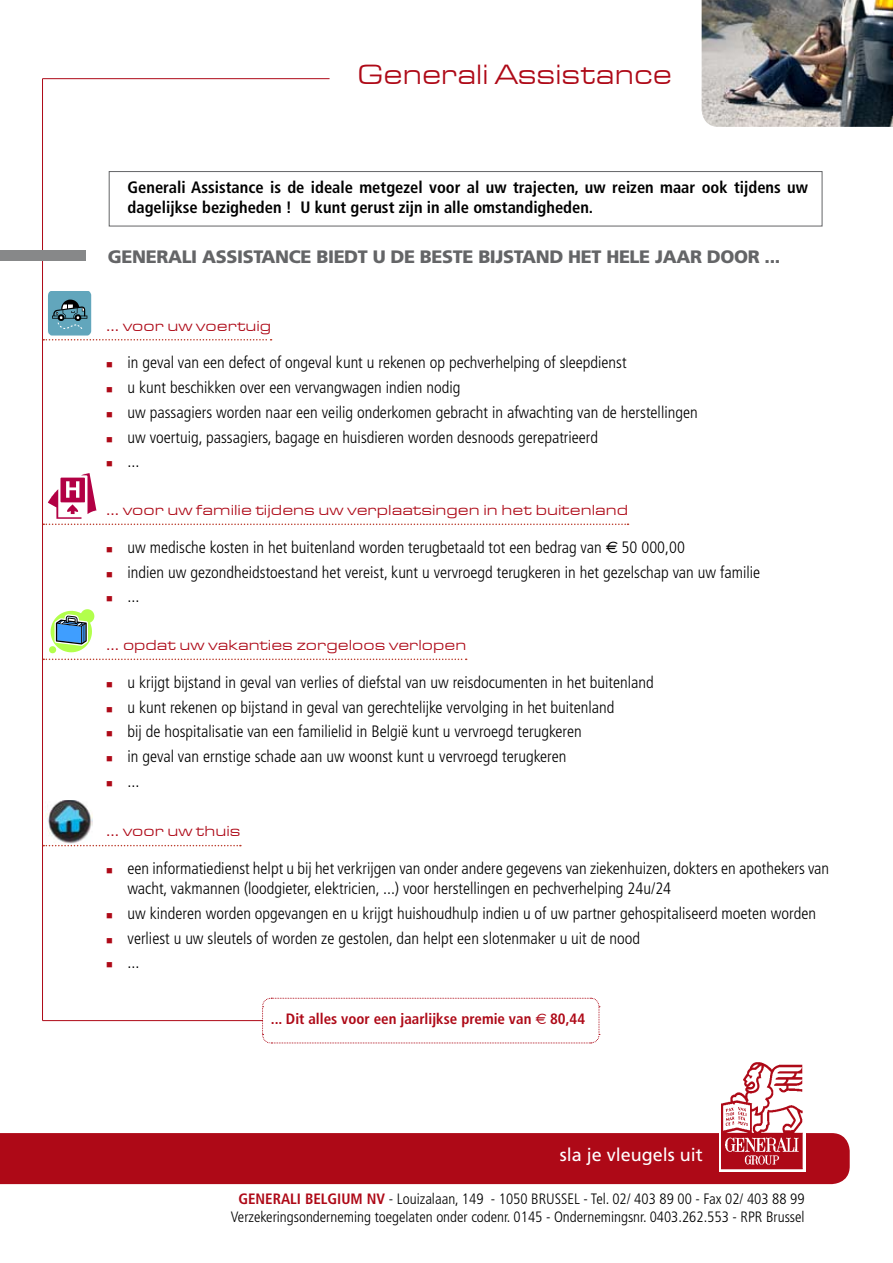
<style>
.page{position:relative;width:893px;height:1263px;background:#fff}
.page>*{position:absolute;margin:0;border:0;box-sizing:border-box;transform-origin:0 0}
.t1{font:28.8px "Eurostar Regular Extended";color:#ae0917;scale:.92 1}
.t2{font:900 18px "Frutiger LT Std";letter-spacing:-.02em;color:#646567}
.t3{font:18px "Frutiger LT Std";color:#fff}
.t4{font:300 condensed 16.5px/19.8px "Frutiger LT Std";color:#000}
.t5{font:700 condensed 16.5px/19.8px "Frutiger LT Std";color:#000}
.t6{font:300 condensed 15px/18px "Frutiger LT Std";color:#000;text-align:center}
.t7{font:15px "Eurostar Regular Extended";color:#ae0917}
.t8{font:700 condensed 15px "Frutiger LT Std";color:#ae0917}
.s1{color:#ae0917}
.s2{font-family:"Euro Sig";font-weight:400;font-stretch:normal}
.s3{font-weight:700;color:#ae0917}
</style>
<div class="page">
<hr style="left:42px;top:79px;width:1px;height:941px;background:#ae0917">
<div style="left:0;top:1133px;width:850px;height:51px;background:#ae0917"></div>
<img style="left:719px;top:1062px;width:86px;height:110px">
<div style="left:0;top:250px;width:85px;height:11px;background:#878889"></div>
<svg style="left:43px;top:845px;width:198px;height:1px"></svg>
<svg style="left:262px;top:997px;width:338px;height:47px"></svg>
<hr style="left:43px;top:1020px;width:220px;height:1px;background:#ae0917">
<img style="left:702px;top:0;width:191px;height:127px">
<hr style="left:43px;top:78px;width:287px;height:1px;background:#ae0917">
<div style="left:109px;top:171px;width:713px;height:55px;border:1px solid #646567"></div>
<svg style="left:43px;top:609px;width:424px;height:51px"></svg>
<img style="left:45px;top:800px;width:48px;height:44px">
<svg style="left:43px;top:291px;width:229px;height:49px"></svg>
<svg style="left:43px;top:473px;width:585px;height:52px"></svg>
<h1 class="t1" style="left:358px;top:57px;width:343px">Generali Assistance</h1>
<p class="t5" style="left:128px;top:177px;width:682px">Generali Assistance is de ideale metgezel voor al uw trajecten, uw reizen maar ook tijdens uw dagelijkse bezigheden ! U kunt gerust zijn in alle omstandigheden.</p>
<p class="t2" style="left:108px;top:245px;width:674px">GENERALI ASSISTANCE BIEDT U DE BESTE BIJSTAND HET HELE JAAR DOOR ...</p>
<p class="t7" style="left:106px;top:316px;width:166px">... voor uw voertuig</p>
<p class="t4" style="left:106px;top:353px;width:522px"><span class="s1">■</span> in geval van een defect of ongeval kunt u rekenen op pechverhelping of sleepdienst</p>
<p class="t4" style="left:106px;top:378px;width:356px"><span class="s1">■</span> u kunt beschikken over een vervangwagen indien nodig</p>
<p class="t4" style="left:106px;top:402px;width:593px"><span class="s1">■</span> uw passagiers worden naar een veilig onderkomen gebracht in afwachting van de herstellingen</p>
<p class="t4" style="left:106px;top:427px;width:493px"><span class="s1">■</span> uw voertuig, passagiers, bagage en huisdieren worden desnoods gerepatrieerd</p>
<p class="t4" style="left:106px;top:452px;width:35px"><span class="s1">■</span> ...</p>
<p class="t7" style="left:106px;top:501px;width:523px">... voor uw familie tijdens uw verplaatsingen in het buitenland</p>
<p class="t4" style="left:106px;top:537px;width:580px"><span class="s1">■</span> uw medische kosten in het buitenland worden terugbetaald tot een bedrag van <span class="s2">e</span> 50 000,00</p>
<p class="t4" style="left:106px;top:562px;width:655px"><span class="s1">■</span> indien uw gezondheidstoestand het vereist, kunt u vervroegd terugkeren in het gezelschap van uw familie</p>
<p class="t4" style="left:106px;top:587px;width:35px"><span class="s1">■</span> ...</p>
<p class="t7" style="left:106px;top:636px;width:362px">... opdat uw vakanties zorgeloos verlopen</p>
<p class="t4" style="left:106px;top:672px;width:549px"><span class="s1">■</span> u krijgt bijstand in geval van verlies of diefstal van uw reisdocumenten in het buitenland</p>
<p class="t4" style="left:106px;top:697px;width:510px"><span class="s1">■</span> u kunt rekenen op bijstand in geval van gerechtelijke vervolging in het buitenland</p>
<p class="t4" style="left:106px;top:722px;width:477px"><span class="s1">■</span> bij de hospitalisatie van een familielid in België kunt u vervroegd terugkeren</p>
<p class="t4" style="left:106px;top:747px;width:462px"><span class="s1">■</span> in geval van ernstige schade aan uw woonst kunt u vervroegd terugkeren</p>
<p class="t4" style="left:106px;top:771px;width:35px"><span class="s1">■</span> ...</p>
<p class="t7" style="left:106px;top:822px;width:136px">... voor uw thuis</p>
<p class="t4" style="left:128px;top:859px;width:703px;text-indent:-21px"><span class="s1">■</span> een informatiedienst helpt u bij het verkrijgen van onder andere gegevens van ziekenhuizen, dokters en apothekers van wacht, vakmannen (loodgieter, elektricien, ...) voor herstellingen en pechverhelping 24u/24</p>
<p class="t4" style="left:106px;top:903px;width:711px"><span class="s1">■</span> uw kinderen worden opgevangen en u krijgt huishoudhulp indien u of uw partner gehospitaliseerd moeten worden</p>
<p class="t4" style="left:106px;top:928px;width:535px"><span class="s1">■</span> verliest u uw sleutels of worden ze gestolen, dan helpt een slotenmaker u uit de nood</p>
<p class="t4" style="left:106px;top:953px;width:35px"><span class="s1">■</span> ...</p>
<p class="t8" style="left:271px;top:1010px;width:316px">... Dit alles voor een jaarlijkse premie van <span class="s2">e</span> 80,44</p>
<p class="t3" style="left:560px;top:1144px;width:145px">sla je vleugels uit</p>
<p class="t6" style="left:231px;top:1189px;width:575px"><span class="s3">GENERALI BELGIUM NV</span> - Louizalaan, 149 - 1050 BRUSSEL - Tel. 02/ 403 89 00 - Fax 02/ 403 88 99<br>Verzekeringsonderneming toegelaten onder codenr. 0145 - Ondernemingsnr. 0403.262.553 - RPR Brussel</p>
</div>
